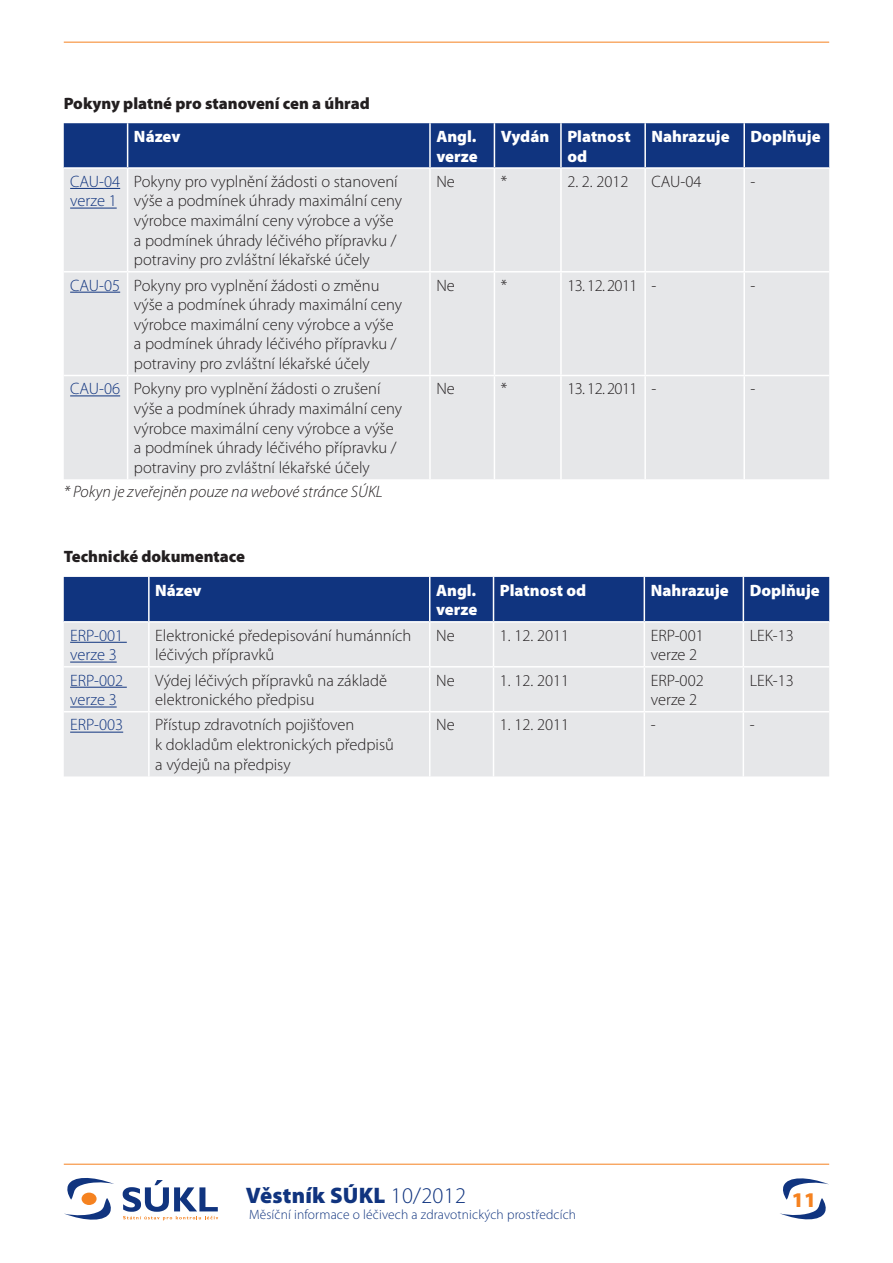
<style>
.page{position:relative;width:893px;height:1263px;background:#fff}
.page>*{position:absolute;margin:0;border:0;box-sizing:border-box;transform-origin:0 0}
.t1{font:900 22.5px "Myriad Pro";letter-spacing:.01em;color:#10347f}
.t2{font:900 21px "Myriad Pro";color:#f58220}
.t3{font:300 16.5px/19.6px "Myriad Pro";color:#231f20}
.t4{font:900 16.5px/19.6px "Myriad Pro";color:#fff}
.t5{font:900 16.5px "Myriad Pro";color:#231f20}
.t6{font:300 16.5px/19.8px "Myriad Pro";color:#10347f}
.t7{font:italic 300 16.5px "Myriad Pro";color:#231f20}
.t8{font:300 13.5px "Myriad Pro";letter-spacing:.01em;color:#10347f}
.s1{color:#10347f}
.s2{font-weight:300}
</style>
<div class="page">
<svg style="left:780px;top:1178px;width:49px;height:42px"></svg>
<svg style="left:64px;top:1178px;width:50px;height:42px"></svg>
<div style="left:82px;top:1192px;width:15px;height:13px;background:#f58220;border-radius:50%"></div>
<svg style="left:123px;top:1180px;width:95px;height:40px"></svg>
<hr style="left:64px;top:1164px;width:765px;height:1px;background:#f58220">
<hr style="left:64px;top:42px;width:765px;height:1px;background:#f58220">
<div style="left:64px;top:123px;width:765px;height:44px;background:#10347f"></div>
<div style="left:64px;top:169px;width:765px;height:310px;background:#e6e7e9"></div>
<hr style="left:127px;top:123px;width:1px;height:44px;background:#fff">
<hr style="left:429px;top:123px;width:2px;height:44px;background:#fff">
<hr style="left:494px;top:123px;width:1px;height:44px;background:#fff">
<hr style="left:560px;top:123px;width:2px;height:44px;background:#fff">
<hr style="left:644px;top:123px;width:2px;height:44px;background:#fff">
<hr style="left:743px;top:123px;width:2px;height:44px;background:#fff">
<hr style="left:127px;top:169px;width:1px;height:102px;background:#fff">
<hr style="left:429px;top:169px;width:2px;height:102px;background:#fff">
<hr style="left:494px;top:169px;width:1px;height:102px;background:#fff">
<hr style="left:560px;top:169px;width:2px;height:102px;background:#fff">
<hr style="left:644px;top:169px;width:2px;height:102px;background:#fff">
<hr style="left:743px;top:169px;width:2px;height:102px;background:#fff">
<hr style="left:64px;top:271px;width:64px;height:1px;background:#fff">
<hr style="left:128px;top:271px;width:302px;height:1px;background:#fff">
<hr style="left:127px;top:272px;width:1px;height:103px;background:#fff">
<hr style="left:430px;top:271px;width:64px;height:1px;background:#fff">
<hr style="left:429px;top:272px;width:2px;height:103px;background:#fff">
<hr style="left:494px;top:271px;width:67px;height:1px;background:#fff">
<hr style="left:494px;top:272px;width:1px;height:103px;background:#fff">
<hr style="left:561px;top:271px;width:84px;height:1px;background:#fff">
<hr style="left:560px;top:272px;width:2px;height:103px;background:#fff">
<hr style="left:645px;top:271px;width:99px;height:1px;background:#fff">
<hr style="left:644px;top:272px;width:2px;height:103px;background:#fff">
<hr style="left:744px;top:271px;width:85px;height:1px;background:#fff">
<hr style="left:743px;top:272px;width:2px;height:103px;background:#fff">
<hr style="left:64px;top:375px;width:64px;height:1px;background:#fff">
<hr style="left:128px;top:375px;width:302px;height:1px;background:#fff">
<hr style="left:127px;top:376px;width:1px;height:103px;background:#fff">
<hr style="left:430px;top:375px;width:64px;height:1px;background:#fff">
<hr style="left:429px;top:376px;width:2px;height:103px;background:#fff">
<hr style="left:494px;top:375px;width:67px;height:1px;background:#fff">
<hr style="left:494px;top:376px;width:1px;height:103px;background:#fff">
<hr style="left:561px;top:375px;width:84px;height:1px;background:#fff">
<hr style="left:560px;top:376px;width:2px;height:103px;background:#fff">
<hr style="left:645px;top:375px;width:99px;height:1px;background:#fff">
<hr style="left:644px;top:376px;width:2px;height:103px;background:#fff">
<hr style="left:744px;top:375px;width:85px;height:1px;background:#fff">
<hr style="left:743px;top:376px;width:2px;height:103px;background:#fff">
<hr style="left:70px;top:188px;width:50px;height:1px;background:#10347f">
<hr style="left:70px;top:208px;width:47px;height:1px;background:#10347f">
<hr style="left:70px;top:292px;width:50px;height:1px;background:#10347f">
<hr style="left:70px;top:395px;width:50px;height:1px;background:#10347f">
<div style="left:64px;top:577px;width:765px;height:44px;background:#10347f"></div>
<div style="left:64px;top:623px;width:765px;height:153px;background:#e6e7e9"></div>
<hr style="left:148px;top:577px;width:2px;height:44px;background:#fff">
<hr style="left:429px;top:577px;width:1px;height:44px;background:#fff">
<hr style="left:493px;top:577px;width:1px;height:44px;background:#fff">
<hr style="left:644px;top:577px;width:1px;height:44px;background:#fff">
<hr style="left:743px;top:577px;width:1px;height:44px;background:#fff">
<hr style="left:148px;top:623px;width:2px;height:43px;background:#fff">
<hr style="left:429px;top:623px;width:1px;height:43px;background:#fff">
<hr style="left:493px;top:623px;width:1px;height:43px;background:#fff">
<hr style="left:644px;top:623px;width:1px;height:43px;background:#fff">
<hr style="left:743px;top:623px;width:1px;height:43px;background:#fff">
<hr style="left:64px;top:666px;width:85px;height:1px;background:#fff">
<hr style="left:149px;top:666px;width:281px;height:1px;background:#fff">
<hr style="left:148px;top:667px;width:2px;height:44px;background:#fff">
<hr style="left:430px;top:666px;width:63px;height:1px;background:#fff">
<hr style="left:429px;top:667px;width:1px;height:44px;background:#fff">
<hr style="left:493px;top:666px;width:151px;height:1px;background:#fff">
<hr style="left:493px;top:667px;width:1px;height:44px;background:#fff">
<hr style="left:644px;top:666px;width:99px;height:1px;background:#fff">
<hr style="left:644px;top:667px;width:1px;height:44px;background:#fff">
<hr style="left:743px;top:666px;width:86px;height:1px;background:#fff">
<hr style="left:743px;top:667px;width:1px;height:44px;background:#fff">
<hr style="left:64px;top:711px;width:85px;height:1px;background:#fff">
<hr style="left:149px;top:711px;width:281px;height:1px;background:#fff">
<hr style="left:148px;top:712px;width:2px;height:64px;background:#fff">
<hr style="left:430px;top:711px;width:63px;height:1px;background:#fff">
<hr style="left:429px;top:712px;width:1px;height:64px;background:#fff">
<hr style="left:493px;top:711px;width:151px;height:1px;background:#fff">
<hr style="left:493px;top:712px;width:1px;height:64px;background:#fff">
<hr style="left:644px;top:711px;width:99px;height:1px;background:#fff">
<hr style="left:644px;top:712px;width:1px;height:64px;background:#fff">
<hr style="left:743px;top:711px;width:86px;height:1px;background:#fff">
<hr style="left:743px;top:712px;width:1px;height:64px;background:#fff">
<hr style="left:70px;top:642px;width:57px;height:1px;background:#10347f">
<hr style="left:70px;top:662px;width:47px;height:1px;background:#10347f">
<hr style="left:70px;top:687px;width:57px;height:1px;background:#10347f">
<hr style="left:70px;top:707px;width:47px;height:1px;background:#10347f">
<hr style="left:70px;top:732px;width:53px;height:1px;background:#10347f">
<p class="t5" style="left:64px;top:92px;width:308px">Pokyny platné pro stanovení cen a úhrad</p>
<p class="t4" style="left:134px;top:126px;width:48px">Název</p>
<p class="t4" style="left:436px;top:126px;width:43px">Angl. verze</p>
<p class="t4" style="left:567px;top:126px;width:65px;text-indent:-67px">Vydán Platnost od</p>
<p class="t4" style="left:652px;top:126px;width:79px">Nahrazuje</p>
<p class="t4" style="left:751px;top:126px;width:72px">Doplňuje</p>
<p class="t6" style="left:70px;top:171px;width:52px">CAU-04 verze 1</p>
<p class="t3" style="left:134px;top:171px;width:270px">Pokyny pro vyplnění žádosti o stanovení výše a podmínek úhrady maximální ceny výrobce maximální ceny výrobce a výše a podmínek úhrady léčivého přípravku / potraviny pro zvláštní lékařské účely</p>
<p class="t3" style="left:436px;top:171px;width:20px">Ne</p>
<p class="t3" style="left:501px;top:171px;width:8px">*</p>
<p class="t3" style="left:567px;top:171px;width:63px">2. 2. 2012</p>
<p class="t3" style="left:652px;top:171px;width:52px">CAU-04</p>
<p class="t3" style="left:751px;top:171px;width:6px">-</p>
<p class="t3" style="left:134px;top:275px;width:270px;text-indent:-64px"><span class="s1">CAU-05</span> Pokyny pro vyplnění žádosti o změnu výše a podmínek úhrady maximální ceny výrobce maximální ceny výrobce a výše a podmínek úhrady léčivého přípravku / potraviny pro zvláštní lékařské účely</p>
<p class="t3" style="left:436px;top:275px;width:20px">Ne</p>
<p class="t3" style="left:501px;top:275px;width:8px">*</p>
<p class="t3" style="left:567px;top:275px;width:91px">13. 12. 2011 -</p>
<p class="t3" style="left:751px;top:275px;width:6px">-</p>
<p class="t3" style="left:134px;top:379px;width:270px;text-indent:-64px"><span class="s1">CAU-06</span> Pokyny pro vyplnění žádosti o zrušení výše a podmínek úhrady maximální ceny výrobce maximální ceny výrobce a výše a podmínek úhrady léčivého přípravku / potraviny pro zvláštní lékařské účely</p>
<p class="t3" style="left:436px;top:379px;width:20px">Ne</p>
<p class="t3" style="left:501px;top:379px;width:8px">*</p>
<p class="t3" style="left:567px;top:379px;width:91px">13. 12. 2011 -</p>
<p class="t3" style="left:751px;top:379px;width:6px">-</p>
<p class="t7" style="left:64px;top:482px;width:320px">* Pokyn je zveřejněn pouze na webové stránce SÚKL</p>
<p class="t5" style="left:64px;top:546px;width:183px">Technické dokumentace</p>
<p class="t4" style="left:155px;top:580px;width:48px">Název</p>
<p class="t4" style="left:436px;top:579px;width:43px">Angl. verze</p>
<p class="t4" style="left:500px;top:580px;width:88px">Platnost od</p>
<p class="t4" style="left:651px;top:580px;width:79px">Nahrazuje</p>
<p class="t4" style="left:750px;top:580px;width:72px">Doplňuje</p>
<p class="t6" style="left:70px;top:625px;width:55px">ERP-001 verze 3</p>
<p class="t3" style="left:155px;top:625px;width:258px">Elektronické předepisování humánních léčivých přípravků</p>
<p class="t3" style="left:436px;top:625px;width:20px">Ne</p>
<p class="t3" style="left:500px;top:625px;width:71px">1. 12. 2011</p>
<p class="t3" style="left:651px;top:625px;width:55px">ERP-001 verze 2</p>
<p class="t3" style="left:750px;top:625px;width:46px">LEK-13</p>
<p class="t6" style="left:70px;top:670px;width:55px">ERP-002 verze 3</p>
<p class="t3" style="left:155px;top:670px;width:233px">Výdej léčivých přípravků na základě elektronického předpisu</p>
<p class="t3" style="left:436px;top:670px;width:20px">Ne</p>
<p class="t3" style="left:500px;top:670px;width:71px">1. 12. 2011</p>
<p class="t3" style="left:651px;top:670px;width:55px">ERP-002 verze 2</p>
<p class="t3" style="left:750px;top:670px;width:46px">LEK-13</p>
<p class="t6" style="left:70px;top:715px;width:55px">ERP-003</p>
<p class="t3" style="left:155px;top:715px;width:240px">Přístup zdravotních pojišťoven<br>k dokladům elektronických předpisů a výdejů na předpisy</p>
<p class="t3" style="left:436px;top:715px;width:20px">Ne</p>
<p class="t3" style="left:500px;top:715px;width:71px">1. 12. 2011</p>
<p class="t3" style="left:651px;top:715px;width:6px">-</p>
<p class="t3" style="left:750px;top:715px;width:6px">-</p>
<h1 class="t1" style="left:246px;top:1180px;width:222px">Věstník SÚKL <span class="s2">10/2012</span></h1>
<p class="t2" style="left:792px;top:1186px;width:26px">11</p>
<p class="t8" style="left:249px;top:1207px;width:329px">Měsíční informace o léčivech a zdravotnických prostředcích</p>
</div>
